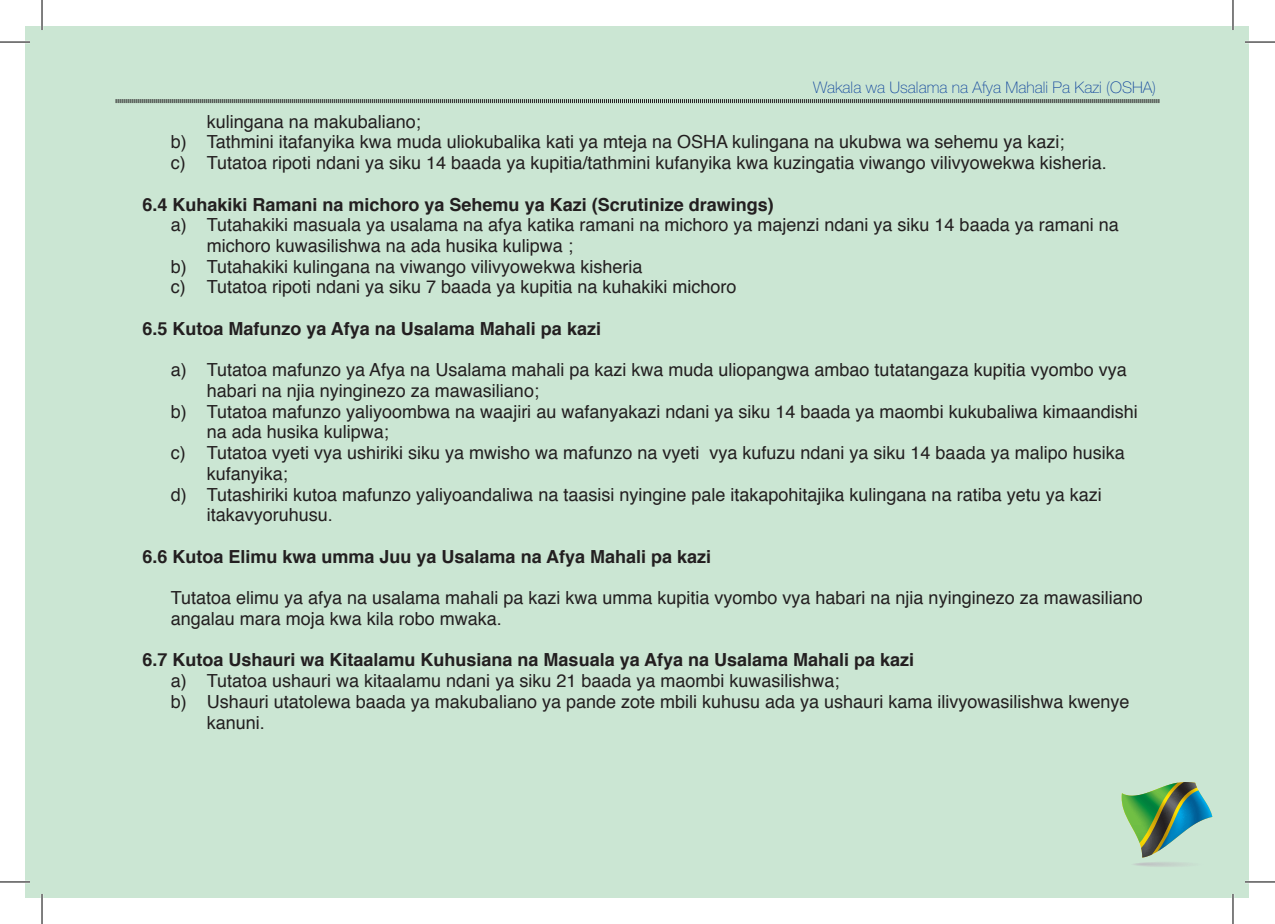
<style>
.page{position:relative;width:1275px;height:924px;background:#fff}
.page>*{position:absolute;margin:0;border:0;box-sizing:border-box;transform-origin:0 0}
.t1{font:18px/20.8px "Helvetica";color:#231f20}
.t2{font:700 18px "Helvetica";color:#231f20}
.t3{font:100 16px "Helvetica Neue";color:#15499e}
</style>
<div class="page">
<div style="left:25px;top:26px;width:1224px;height:871px;background:#cbe6d3"></div>
<img style="left:1121px;top:782px;width:91px;height:84px">
<svg style="left:115px;top:99px;width:1044px;height:5px"></svg>
<hr style="left:0;top:41px;width:30px;height:2px;background:#fff">
<hr style="left:1245px;top:41px;width:30px;height:2px;background:#fff">
<hr style="left:0;top:880px;width:30px;height:2px;background:#fff">
<hr style="left:1245px;top:880px;width:30px;height:2px;background:#fff">
<hr style="left:41px;top:0;width:2px;height:30px;background:#fff">
<hr style="left:41px;top:893px;width:2px;height:30px;background:#fff">
<hr style="left:1231px;top:0;width:3px;height:30px;background:#fff">
<hr style="left:1231px;top:893px;width:3px;height:30px;background:#fff">
<hr style="left:0;top:42px;width:30px;height:1px;background:#000">
<hr style="left:1245px;top:42px;width:30px;height:1px;background:#000">
<hr style="left:0;top:881px;width:30px;height:1px;background:#000">
<hr style="left:1245px;top:881px;width:30px;height:1px;background:#000">
<hr style="left:42px;top:0;width:1px;height:30px;background:#000">
<hr style="left:42px;top:893px;width:1px;height:30px;background:#000">
<hr style="left:1232px;top:0;width:1px;height:30px;background:#000">
<hr style="left:1232px;top:893px;width:1px;height:30px;background:#000">
<p class="t3" style="left:813px;top:79px;width:344px">Wakala wa Usalama na Afya Mahali Pa Kazi (OSHA)</p>
<p class="t1" style="left:171px;top:111px;width:937px;text-indent:36px">kulingana na makubaliano;<br>b) Tathmini itafanyika kwa muda uliokubalika kati ya mteja na OSHA kulingana na ukubwa wa sehemu ya kazi;<br>c) Tutatoa ripoti ndani ya siku 14 baada ya kupitia/tathmini kufanyika kwa kuzingatia viwango vilivyowekwa kisheria.</p>
<p class="t2" style="left:142px;top:189px;width:633px">6.4 Kuhakiki Ramani na michoro ya Sehemu ya Kazi (Scrutinize drawings)</p>
<p class="t1" style="left:171px;top:215px;width:949px">a) Tutahakiki masuala ya usalama na afya katika ramani na michoro ya majenzi ndani ya siku 14 baada ya ramani na</p>
<p class="t1" style="left:207px;top:236px;width:368px">michoro kuwasilishwa na ada husika kulipwa ;</p>
<p class="t1" style="left:171px;top:256px;width:473px">b) Tutahakiki kulingana na viwango vilivyowekwa kisheria</p>
<p class="t1" style="left:171px;top:277px;width:567px">c) Tutatoa ripoti ndani ya siku 7 baada ya kupitia na kuhakiki michoro</p>
<p class="t2" style="left:142px;top:314px;width:460px">6.5 Kutoa Mafunzo ya Afya na Usalama Mahali pa kazi</p>
<p class="t1" style="left:171px;top:360px;width:957px">a) Tutatoa mafunzo ya Afya na Usalama mahali pa kazi kwa muda uliopangwa ambao tutatangaza kupitia vyombo vya</p>
<p class="t1" style="left:207px;top:380px;width:334px">habari na njia nyinginezo za mawasiliano;</p>
<p class="t1" style="left:171px;top:401px;width:968px">b) Tutatoa mafunzo yaliyoombwa na waajiri au wafanyakazi ndani ya siku 14 baada ya maombi kukubaliwa kimaandishi</p>
<p class="t1" style="left:207px;top:422px;width:184px">na ada husika kulipwa;</p>
<p class="t1" style="left:171px;top:443px;width:955px">c) Tutatoa vyeti vya ushiriki siku ya mwisho wa mafunzo na vyeti vya kufuzu ndani ya siku 14 baada ya malipo husika</p>
<p class="t1" style="left:207px;top:463px;width:83px">kufanyika;</p>
<p class="t1" style="left:171px;top:484px;width:932px">d) Tutashiriki kutoa mafunzo yaliyoandaliwa na taasisi nyingine pale itakapohitajika kulingana na ratiba yetu ya kazi</p>
<p class="t1" style="left:207px;top:505px;width:128px">itakavyoruhusu.</p>
<p class="t2" style="left:142px;top:541px;width:570px">6.6 Kutoa Elimu kwa umma Juu ya Usalama na Afya Mahali pa kazi</p>
<p class="t1" style="left:171px;top:588px;width:973px">Tutatoa elimu ya afya na usalama mahali pa kazi kwa umma kupitia vyombo vya habari na njia nyinginezo za mawasiliano angalau mara moja kwa kila robo mwaka.</p>
<p class="t2" style="left:142px;top:645px;width:773px">6.7 Kutoa Ushauri wa Kitaalamu Kuhusiana na Masuala ya Afya na Usalama Mahali pa kazi</p>
<p class="t1" style="left:171px;top:670px;width:670px">a) Tutatoa ushauri wa kitaalamu ndani ya siku 21 baada ya maombi kuwasilishwa;</p>
<p class="t1" style="left:171px;top:691px;width:960px">b) Ushauri utatolewa baada ya makubaliano ya pande zote mbili kuhusu ada ya ushauri kama ilivyowasilishwa kwenye</p>
<p class="t1" style="left:207px;top:712px;width:60px">kanuni.</p>
</div>
